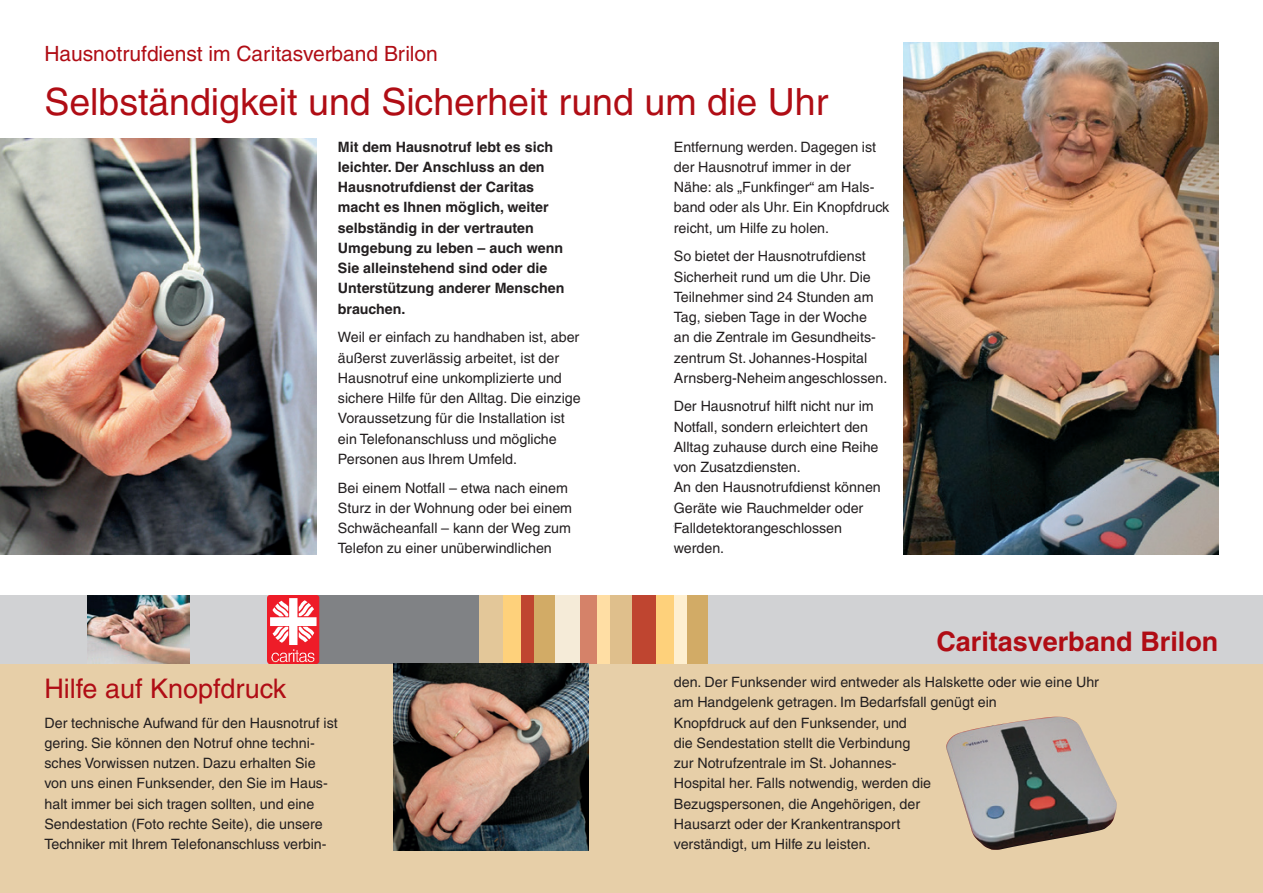
<style>
.page{position:relative;width:1263px;height:893px;background:#fff}
.page>*{position:absolute;margin:0;border:0;box-sizing:border-box;transform-origin:0 0}
.t1{font:37.5px "Helvetica";color:#b00d15}
.t2{font:700 27px "Helvetica";color:#b00d15}
.t3{font:27px "Helvetica";color:#b00d15}
.t4{font:21px "Helvetica";color:#b00d15}
.t5{font:14.25px/20.2px "Helvetica";color:#231f20}
.t6{font:700 14.25px/20.2px "Helvetica";color:#231f20}
.t7{font:14.25px/20.2px "Helvetica LT";color:#231f20}
.s1{font-family:"Helvetica"}
</style>
<div class="page">
<div style="left:0;top:655px;width:1263px;height:238px;background:#e7cfa8"></div>
<img style="left:903px;top:42px;width:315px;height:513px">
<div style="left:631px;top:595px;width:26px;height:68px;background:#bf4530"></div>
<div style="left:657px;top:595px;width:17px;height:68px;background:#fed17b"></div>
<div style="left:706px;top:595px;width:557px;height:68px;background:#d1d2d4"></div>
<div style="left:686px;top:595px;width:22px;height:68px;background:#d2ab66"></div>
<div style="left:674px;top:595px;width:13px;height:68px;background:#feefd0"></div>
<div style="left:610px;top:595px;width:21px;height:68px;background:#dfbf8c"></div>
<div style="left:0;top:595px;width:272px;height:68px;background:#d1d2d4"></div>
<div style="left:478px;top:595px;width:26px;height:68px;background:#e3c799"></div>
<div style="left:504px;top:595px;width:17px;height:68px;background:#fed17b"></div>
<div style="left:533px;top:595px;width:22px;height:68px;background:#d2ab66"></div>
<div style="left:521px;top:595px;width:12px;height:68px;background:#bf4530"></div>
<div style="left:555px;top:595px;width:25px;height:68px;background:#f5ebd8"></div>
<div style="left:580px;top:595px;width:17px;height:68px;background:#d58269"></div>
<div style="left:597px;top:595px;width:13px;height:68px;background:#ffdea4"></div>
<div style="left:317px;top:595px;width:162px;height:68px;background:#808285"></div>
<img style="left:87px;top:595px;width:102px;height:68px">
<img style="left:267px;top:595px;width:53px;height:68px">
<img style="left:946px;top:717px;width:171px;height:133px">
<img style="left:0;top:138px;width:317px;height:417px">
<img style="left:394px;top:663px;width:195px;height:187px">
<h3 class="t4" style="left:44px;top:41px;width:395px">Hausnotrufdienst im Caritasverband Brilon</h3>
<h1 class="t1" style="left:44px;top:80px;width:785px">Selbständigkeit und Sicherheit rund um die Uhr</h1>
<p class="t5" style="left:674px;top:136px;width:217px">Entfernung werden. Dagegen ist der Hausnotruf immer in der<br>Nähe: als „Funkfinger“ am Hals&shy;band oder als Uhr. Ein Knopfdruck reicht, um Hilfe zu holen.</p>
<p class="t5" style="left:674px;top:246px;width:215px">So bietet der Hausnotrufdienst<br>Sicherheit rund um die Uhr. Die<br>Teilnehmer sind 24 Stunden am<br>Tag, sieben Tage in der Woche<br>an die Zentrale im Gesundheits&shy;zentrum St. Johannes-Hospital<br>Arnsberg-Neheim angeschlossen.</p>
<p class="t6" style="left:338px;top:136px;width:228px">Mit dem Hausnotruf lebt es sich leichter. Der Anschluss an den<br>Hausnotrufdienst der Caritas macht es Ihnen möglich, weiter selbständig in der vertrauten<br>Umgebung zu leben – auch wenn<br>Sie alleinstehend sind oder die<br>Unterstützung anderer Menschen brauchen.</p>
<p class="t5" style="left:338px;top:327px;width:244px">Weil er einfach zu handhaben ist, aber äußerst zuverlässig arbeitet, ist der Hausnotruf eine unkomplizierte und sichere Hilfe für den Alltag. Die einzige Voraussetzung für die Installation ist ein Telefonanschluss und mögliche Personen aus Ihrem Umfeld.</p>
<p class="t5" style="left:338px;top:477px;width:236px">Bei einem Notfall – etwa nach einem Sturz in der Wohnung oder bei einem Schwächeanfall – kann der Weg zum Telefon zu einer unüberwindlichen</p>
<p class="t7" style="left:674px;top:396px;width:206px">Der Hausnotruf hilft nicht nur im<br>Notfall, sondern erleichtert den<br>Alltag zuhause durch eine Reihe</p>
<p class="t7" style="left:674px;top:477px;width:209px">An den Hausnotrufdienst können<br>Geräte wie Rauchmelder oder<br>Falldetektorangeschlossen werden.</p>
<p class="t7" style="left:674px;top:457px;width:176px">von Zusatzdiensten. <span class="s1">An den</span></p>
<p class="t5" style="left:674px;top:477px;width:207px">Hausnotrufdienst können Geräte wie Rauchmelder, Me ikamen&shy;tenspender oder Fal detektor</p>
<h2 class="t2" style="left:936px;top:625px;width:283px">Caritasverband Brilon</h2>
<h2 class="t3" style="left:44px;top:673px;width:243px">Hilfe auf Knopfdruck</h2>
<p class="t5" style="left:44px;top:712px;width:295px">Der technische Aufwand für den Hausnotruf ist gering. Sie können den Notruf ohne techni&shy;sches Vorwissen nutzen. Dazu erhalten Sie von uns einen Funksender, den Sie im Haus&shy;halt immer bei sich tragen sollten, und eine Sendestation (Foto rechte Seite), die unsere Techniker mit Ihrem Telefonanschluss verbin-</p>
<p class="t5" style="left:674px;top:672px;width:427px">den. Der Funksender wird entweder als Halskette oder wie eine Uhr am Handgelenk getragen. Im Bedarfsfall genügt ein<br>Knopfdruck auf den Funksender, und<br>die Sendestation stellt die Verbindung<br>zur Notrufzentrale im St. Johannes-<br>Hospital her. Falls notwendig, werden die<br>Bezugspersonen, die Angehörigen, der<br>Hausarzt oder der Krankentransport<br>verständigt, um Hilfe zu leisten.</p>
</div>
